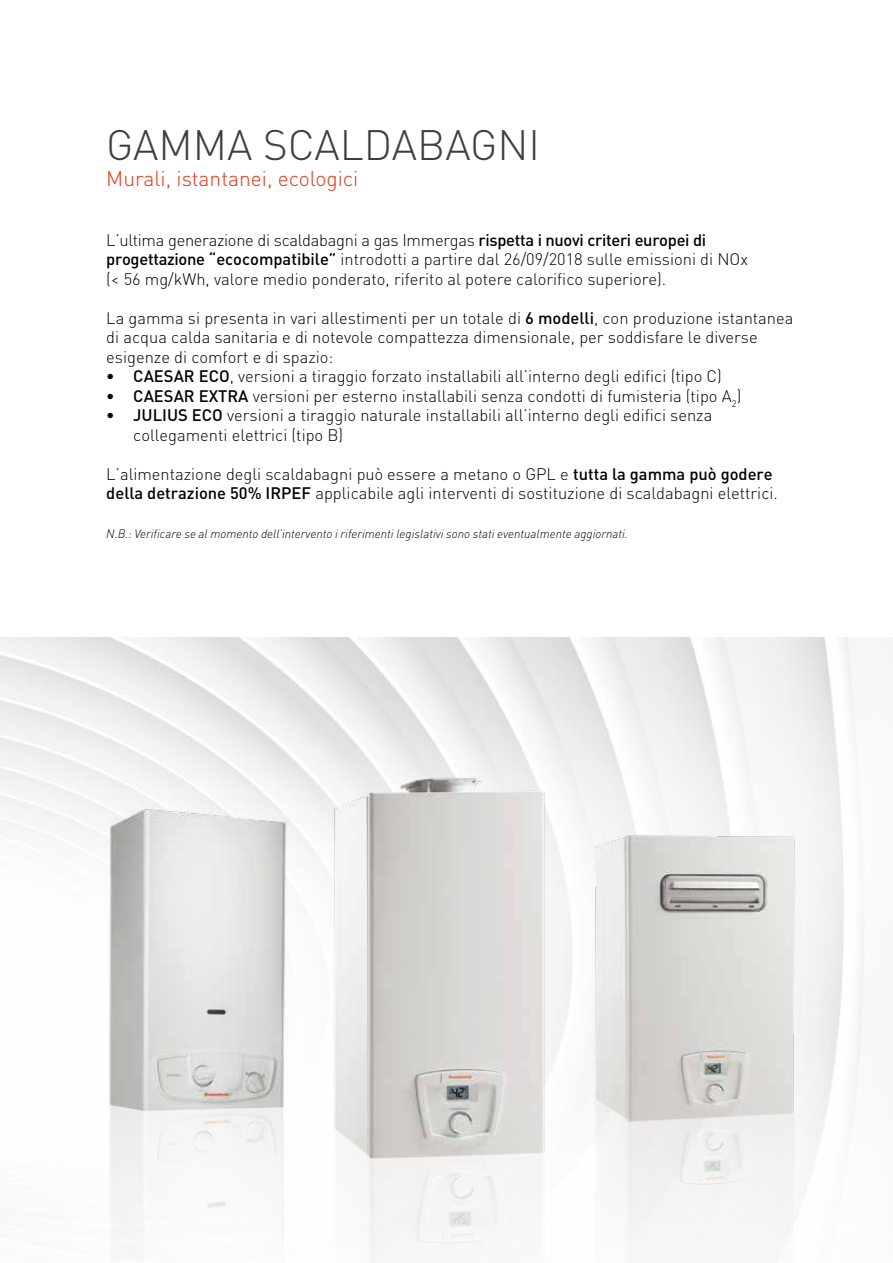
<style>
.page{position:relative;width:893px;height:1263px;background:#fff}
.page>*{position:absolute;margin:0;border:0;box-sizing:border-box;transform-origin:0 0}
.t1{font:300 42px "DIN";color:#3e3d40}
.t2{font:300 21px "DIN";color:#e53517}
.t3{font:300 16.5px/19.5px "DIN";color:#000}
.t4{font:italic 300 12px "DIN";color:#000}
.s1{font-weight:500}
</style>
<div class="page">
<img style="left:0;top:638px;width:893px;height:527px">
<img style="left:316px;top:767px;width:243px;height:496px">
<img style="left:579px;top:793px;width:229px;height:466px">
<img style="left:92px;top:793px;width:199px;height:446px">
<h1 class="t1" style="left:106px;top:119px;width:435px">GAMMA SCALDABAGNI</h1>
<p class="t2" style="left:106px;top:165px;width:254px">Murali, istantanei, ecologici</p>
<p class="t3" style="left:106px;top:230px;width:643px">L’ultima generazione di scaldabagni a gas Immergas <span class="s1">rispetta i nuovi criteri europei di progettazione “ecocompatibile”</span> introdotti a partire dal 26/09/2018 sulle emissioni di NOx (&lt; 56 mg/kWh, valore medio ponderato, riferito al potere calorifico superiore).</p>
<p class="t3" style="left:106px;top:308px;width:689px">La gamma si presenta in vari allestimenti per un totale di <span class="s1">6 modelli</span>, con produzione istantanea di acqua calda sanitaria e di notevole compattezza dimensionale, per soddisfare le diverse esigenze di comfort e di spazio:</p>
<p class="t3" style="left:106px;top:366px;width:617px"><span class="s1">• CAESAR ECO</span>, versioni a tiraggio forzato installabili all’interno degli edifici (tipo C)</p>
<p class="t3" style="left:106px;top:386px;width:636px"><span class="s1">• CAESAR EXTRA</span> versioni per esterno installabili senza condotti di fumisteria (tipo A<sub>2</sub>)</p>
<p class="t3" style="left:133px;top:405px;width:581px;text-indent:-27px"><span class="s1">• JULIUS ECO</span> versioni a tiraggio naturale installabili all’interno degli edifici senza collegamenti elettrici (tipo B)</p>
<p class="t3" style="left:106px;top:464px;width:673px">L’alimentazione degli scaldabagni può essere a metano o GPL e <span class="s1">tutta la gamma può godere della detrazione 50% IRPEF</span> applicabile agli interventi di sostituzione di scaldabagni elettrici.</p>
<p class="t4" style="left:106px;top:526px;width:523px">N.B.: Verificare se al momento dell’intervento i riferimenti legislativi sono stati eventualmente aggiornati.</p>
</div>
